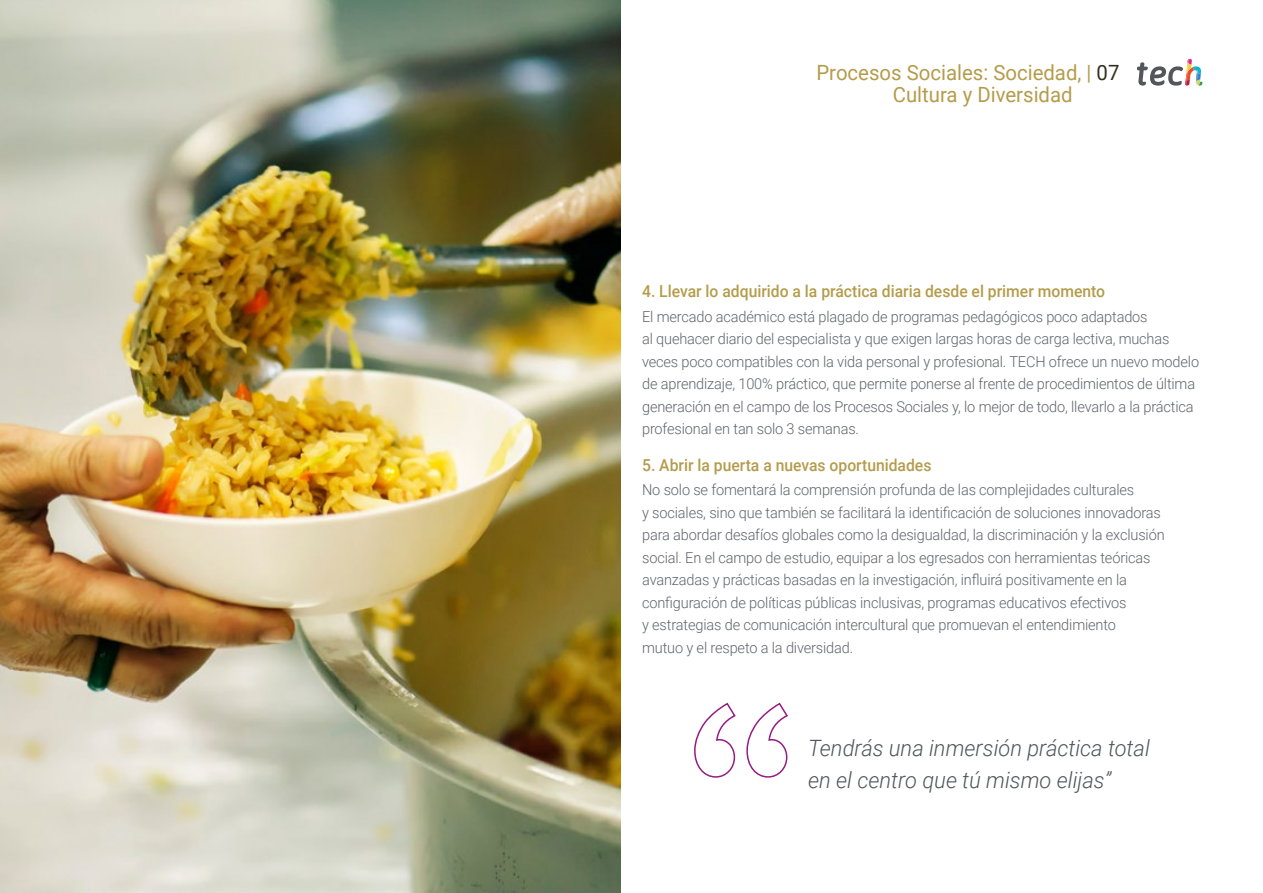
<style>
.page{position:relative;width:1263px;height:893px;background:#fff}
.page>*{position:absolute;margin:0;border:0;box-sizing:border-box;transform-origin:0 0}
.t1{font:italic 300 22.5px/31.5px "Roboto";color:#52555b}
.t2{font:21px/22.5px "Roboto";color:#b49c4b}
.t3{font:500 16.5px "Roboto";color:#b49c4b;scale:.95 1}
.t4{font:300 15px/22.5px "Roboto";letter-spacing:-.01em;color:#61646a}
.s1{color:#312e20}
</style>
<div class="page">
<svg style="left:694px;top:702px;width:94px;height:76px"></svg>
<img style="left:0;top:0;width:621px;height:893px">
<svg style="left:1137px;top:59px;width:65px;height:27px"></svg>
<h2 class="t2" style="left:893px;top:60px;width:228px;text-indent:-76px">Procesos Sociales: Sociedad, | <span class="s1">07<br></span>Cultura y Diversidad</h2>
<p class="t3" style="left:642px;top:280px;width:489px">4. Llevar lo adquirido a la práctica diaria desde el primer momento</p>
<p class="t4" style="left:642px;top:305px;width:558px">El mercado académico está plagado de programas pedagógicos poco adaptados<br>al quehacer diario del especialista y que exigen largas horas de carga lectiva, muchas veces poco compatibles con la vida personal y profesional. TECH ofrece un nuevo modelo de aprendizaje, 100% práctico, que permite ponerse al frente de procedimientos de última generación en el campo de los Procesos Sociales y, lo mejor de todo, llevarlo a la práctica profesional en tan solo 3 semanas.</p>
<p class="t3" style="left:642px;top:453px;width:306px">5. Abrir la puerta a nuevas oportunidades</p>
<p class="t4" style="left:642px;top:478px;width:524px">No solo se fomentará la comprensión profunda de las complejidades culturales<br>y sociales, sino que también se facilitará la identificación de soluciones innovadoras para abordar desafíos globales como la desigualdad, la discriminación y la exclusión social. En el campo de estudio, equipar a los egresados con herramientas teóricas avanzadas y prácticas basadas en la investigación, influirá positivamente en la configuración de políticas públicas inclusivas, programas educativos efectivos<br>y estrategias de comunicación intercultural que promuevan el entendimiento<br>mutuo y el respeto a la diversidad.</p>
<h1 class="t1" style="left:808px;top:732px;width:343px">Tendrás una inmersión práctica total en el centro que tú mismo elijas”</h1>
</div>
